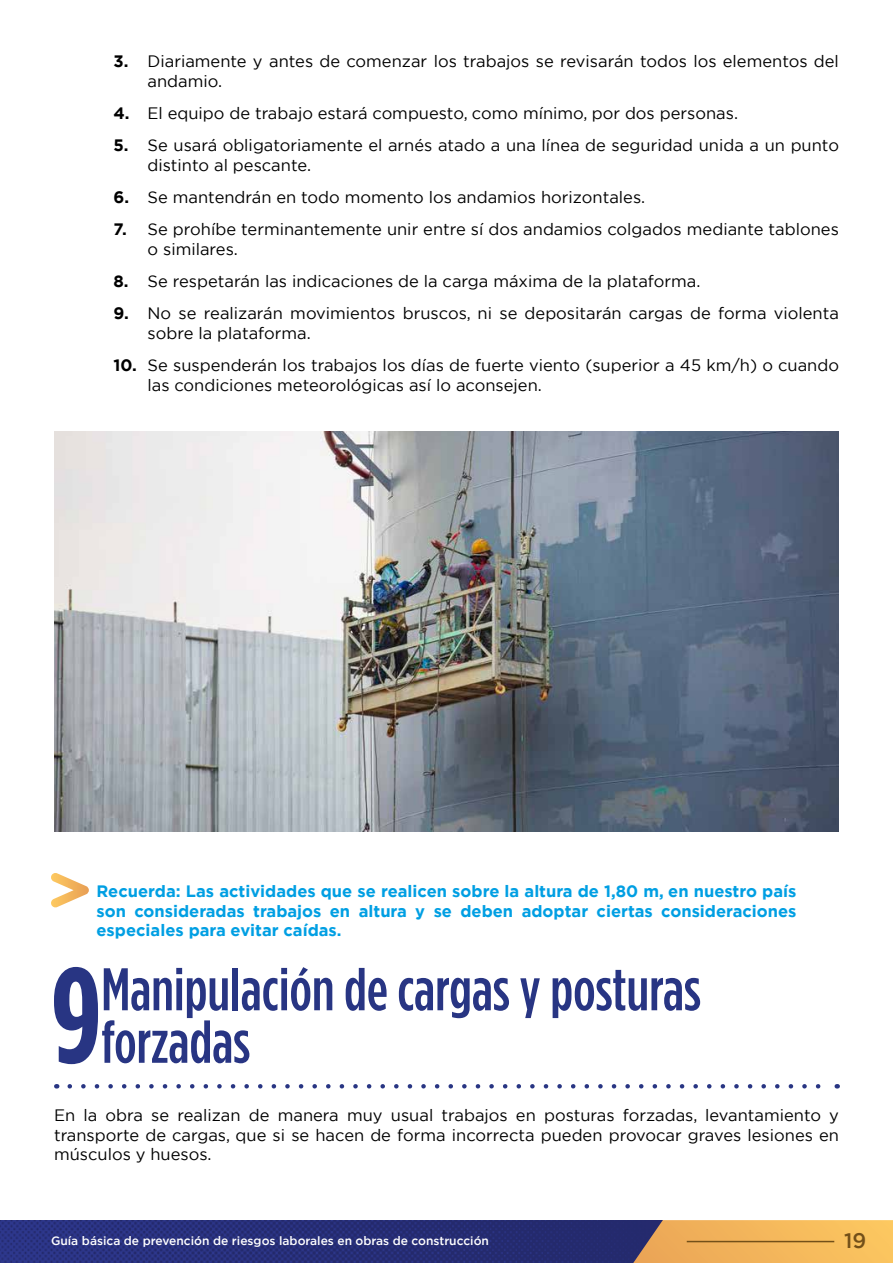
<style>
.page{position:relative;width:893px;height:1263px;background:#fff}
.page>*{position:absolute;margin:0;border:0;box-sizing:border-box;transform-origin:0 0}
.t1{font:700 135px "Gotham Cond";color:#283583}
.t2{font:500 60px/52.5px "Gotham Cond";color:#283583}
.t3{font:500 21px "Gotham";color:#735019}
.t4{font:16.5px/19.5px "Gotham";color:#000}
.t5{font:700 16.5px/19.5px "Gotham";color:#009fe3;text-align:justify}
.t6{font:500 12px "Gotham";color:#fff}
.s1{font-weight:700}
</style>
<div class="page">
<img style="left:0;top:1220px;width:633px;height:43px">
<svg style="left:633px;top:1220px;width:260px;height:43px;background:#e6ae5c"></svg>
<hr style="left:687px;top:1241px;width:147px;height:1px;background:#735019">
<img style="left:54px;top:432px;width:785px;height:399px">
<svg style="left:70px;top:1084px;width:751px;height:4px"></svg>
<svg style="left:51px;top:873px;width:38px;height:35px"></svg>
<p class="t4" style="left:148px;top:51px;width:693px;text-indent:-34px"><span class="s1">3.</span> Diariamente y antes de comenzar los trabajos se revisarán todos los elementos del andamio.</p>
<p class="t4" style="left:114px;top:103px;width:626px"><span class="s1">4.</span> El equipo de trabajo estará compuesto, como mínimo, por dos personas.</p>
<p class="t4" style="left:148px;top:135px;width:693px;text-indent:-34px"><span class="s1">5.</span> Se usará obligatoriamente el arnés atado a una línea de seguridad unida a un punto distinto al pescante.</p>
<p class="t4" style="left:114px;top:187px;width:533px"><span class="s1">6.</span> Se mantendrán en todo momento los andamios horizontales.</p>
<p class="t4" style="left:148px;top:219px;width:693px;text-indent:-34px"><span class="s1">7.</span> Se prohíbe terminantemente unir entre sí dos andamios colgados mediante tablones o similares.</p>
<p class="t4" style="left:114px;top:271px;width:588px"><span class="s1">8.</span> Se respetarán las indicaciones de la carga máxima de la plataforma.</p>
<p class="t4" style="left:148px;top:303px;width:693px;text-indent:-34px"><span class="s1">9.</span> No se realizarán movimientos bruscos, ni se depositarán cargas de forma violenta sobre la plataforma.</p>
<p class="t4" style="left:148px;top:355px;width:693px;text-indent:-34px"><span class="s1">10.</span> Se suspenderán los trabajos los días de fuerte viento (superior a 45 km/h) o cuando las condiciones meteorológicas así lo aconsejen.</p>
<p class="t5" style="left:97px;top:881px;width:701px">Recuerda: Las actividades que se realicen sobre la altura de 1,80 m, en nuestro país son consideradas trabajos en altura y se deben adoptar ciertas consideraciones especiales para evitar caídas.</p>
<h1 class="t1" style="left:52px;top:936px;width:51px">9</h1>
<h2 class="t2" style="left:101px;top:963px;width:601px">Manipulación de cargas y posturas forzadas</h2>
<p class="t4" style="left:54px;top:1105px;width:786px;text-align:justify">En la obra se realizan de manera muy usual trabajos en posturas forzadas, levantamiento y transporte de cargas, que si se hacen de forma incorrecta pueden provocar graves lesiones en músculos y huesos.</p>
<p class="t6" style="left:51px;top:1232px;width:439px">Guía básica de prevención de riesgos laborales en obras de construcción</p>
<p class="t3" style="left:844px;top:1227px;width:24px">19</p>
</div>
